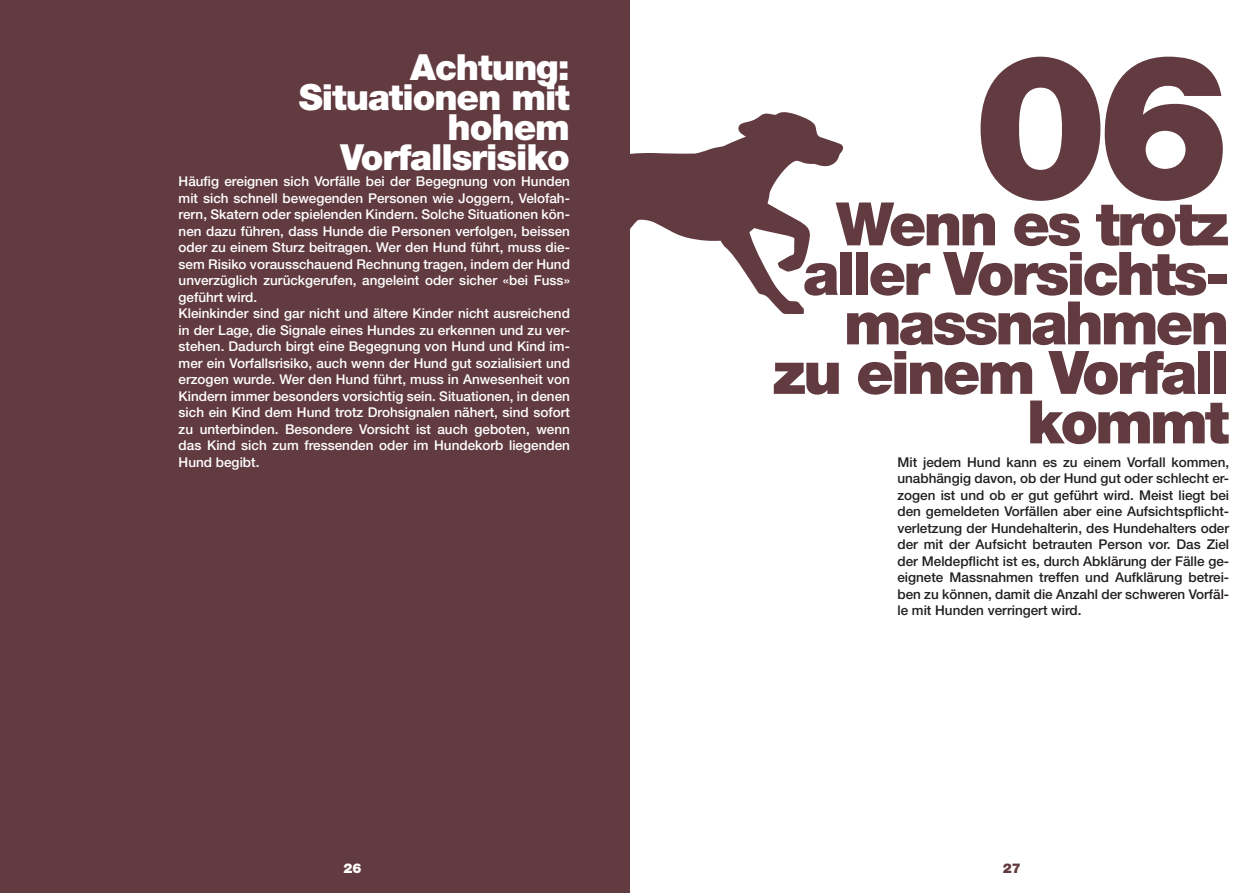
<style>
.page{position:relative;width:1259px;height:893px;background:#fff}
.page>*{position:absolute;margin:0;border:0;box-sizing:border-box;transform-origin:0 0}
.Titel_40{font:900 202.5px "Helvetica Neue";color:#623b41}
.Titel_40-2{font:900 60px/49.5px "Helvetica Neue";letter-spacing:-.05em;color:#623b41;text-align:right}
.Titel_24{font:900 36px "Helvetica Neue";letter-spacing:-.03em;color:#fff}
._01_Text{font:500 13.5px/16.5px "Helvetica Neue";color:#fff;text-align:justify}
._01_Text-2{font:500 13.5px/16.5px "Helvetica Neue";color:#231f20;text-align:justify}
.t1{font:900 13.5px "Helvetica Neue";color:#fff}
.t2{font:900 13.5px "Helvetica Neue";color:#623b41}
</style>
<div class="page">
<div style="left:0;top:0;width:629px;height:893px;background:#623b41"></div>
<svg style="left:629px;top:111px;width:214px;height:203px"></svg>
<p class="Titel_24" style="left:410px;top:45px;width:161px">Achtung:</p>
<p class="Titel_24" style="left:299px;top:75px;width:272px">Situationen mit</p>
<p class="Titel_24" style="left:447px;top:105px;width:124px">hohem</p>
<p class="Titel_24" style="left:340px;top:135px;width:231px">Vorfallsrisiko</p>
<p class="_01_Text" style="left:179px;top:173px;width:393px">Häufig ereignen sich Vorfälle bei der Begegnung von Hunden mit sich schnell bewegenden Personen wie Joggern, Velofah&shy;rern, Skatern oder spielenden Kindern. Solche Situationen kön&shy;nen dazu führen, dass Hunde die Personen verfolgen, beissen oder zu einem Sturz beitragen. Wer den Hund führt, muss die&shy;sem Risiko vorausschauend Rechnung tragen, indem der Hund unverzüglich zurückgerufen, angeleint oder sicher «bei Fuss» geführt wird.</p>
<p class="_01_Text" style="left:179px;top:305px;width:393px">Kleinkinder sind gar nicht und ältere Kinder nicht ausreichend in der Lage, die Signale eines Hundes zu erkennen und zu ver&shy;stehen. Dadurch birgt eine Begegnung von Hund und Kind im&shy;mer ein Vorfallsrisiko, auch wenn der Hund gut sozialisiert und erzogen wurde. Wer den Hund führt, muss in Anwesenheit von Kindern immer besonders vorsichtig sein. Situationen, in denen sich ein Kind dem Hund trotz Drohsignalen nähert, sind sofort zu unterbinden. Besondere Vorsicht ist auch geboten, wenn das Kind sich zum fressenden oder im Hundekorb liegenden Hund begibt.</p>
<p class="Titel_40" style="left:973px;top:6px;width:260px">06</p>
<p class="Titel_40-2" style="left:836px;top:199px;width:394px">Wenn es trotz</p>
<p class="Titel_40-2" style="left:773px;top:248px;width:458px">aller Vorsichts&shy;massnahmen zu einem Vorfall kommt</p>
<p class="_01_Text-2" style="left:897px;top:453px;width:333px">Mit jedem Hund kann es zu einem Vorfall kommen, unabhängig davon, ob der Hund gut oder schlecht er&shy;zogen ist und ob er gut geführt wird. Meist liegt bei den gemeldeten Vorfällen aber eine Aufsichtspflicht&shy;verletzung der Hundehalterin, des Hundehalters oder der mit der Aufsicht betrauten Person vor. Das Ziel der Meldepflicht ist es, durch Abklärung der Fälle ge&shy;eignete Massnahmen treffen und Aufklärung betrei&shy;ben zu können, damit die Anzahl der schweren Vorfäl&shy;le mit Hunden verringert wird.</p>
<p class="t1" style="left:343px;top:860px;width:20px">26</p>
<p class="t2" style="left:1002px;top:860px;width:20px">27</p>
</div>
